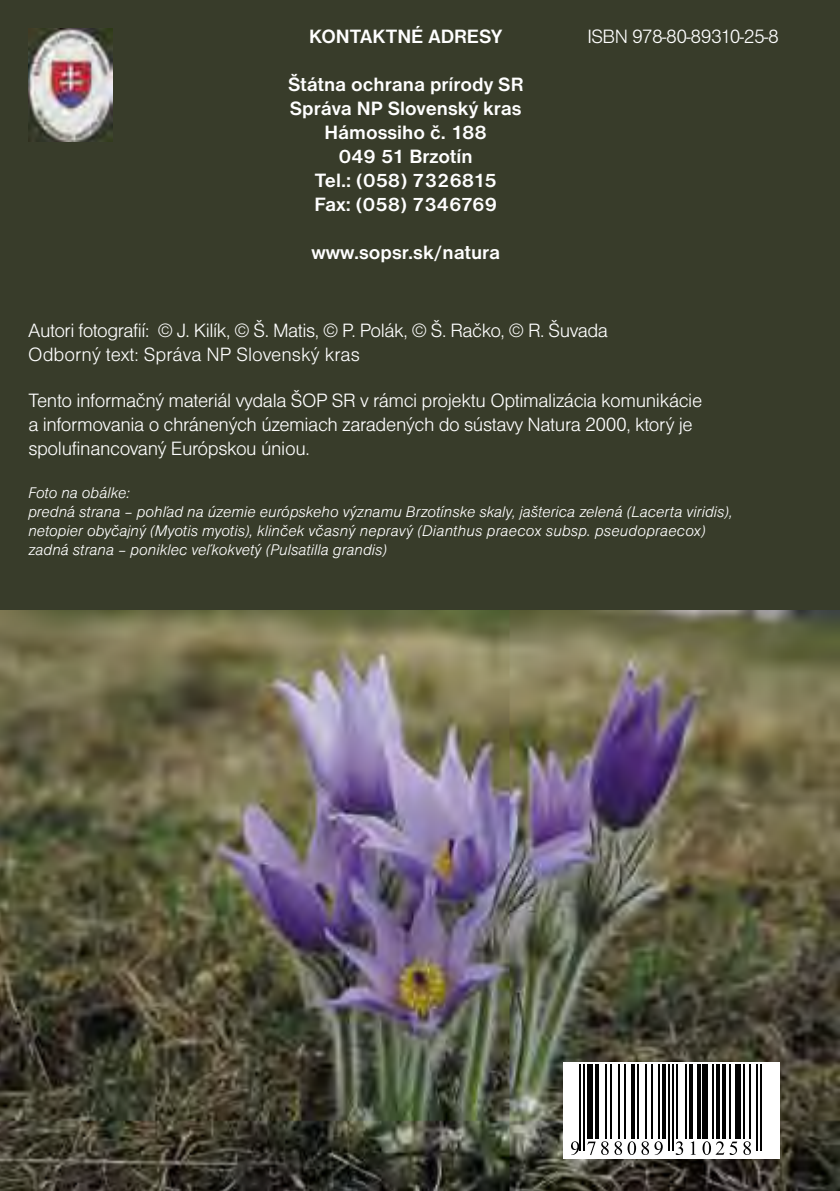
<style>
.page{position:relative;width:840px;height:1191px;background:#fff}
.page>*{position:absolute;margin:0;border:0;box-sizing:border-box;transform-origin:0 0}
.t1{font:20px/24px "Nimbus San DEE Ligh";letter-spacing:-.02em;color:#fff}
.t2{font:700 20px/24px "Nimbus San DEE";color:#fff;text-align:center}
.t3{font:16px/19.2px "Nimbus San DEE Ligh Ital";color:#fff}
</style>
<div class="page">
<div style="left:0;top:0;width:839px;height:1191px;background:#383c2a"></div>
<img style="left:28px;top:28px;width:84px;height:114px">
<img style="left:0;top:611px;width:839px;height:580px">
<svg style="left:562px;top:1062px;width:216px;height:97px;background:#d4d4d4"></svg>
<hr style="left:579px;top:1064px;width:2px;height:86px;background:#000">
<hr style="left:583px;top:1064px;width:1px;height:86px;background:#000">
<div style="left:587px;top:1064px;width:5px;height:75px;background:#000"></div>
<svg style="left:594px;top:1064px;width:4px;height:75px"></svg>
<hr style="left:604px;top:1064px;width:2px;height:75px;background:#000">
<hr style="left:610px;top:1064px;width:1px;height:75px;background:#000">
<hr style="left:618px;top:1064px;width:1px;height:75px;background:#000">
<hr style="left:623px;top:1064px;width:2px;height:75px;background:#000">
<hr style="left:631px;top:1064px;width:3px;height:75px;background:#000">
<hr style="left:637px;top:1064px;width:1px;height:75px;background:#000">
<hr style="left:644px;top:1064px;width:2px;height:75px;background:#000">
<hr style="left:650px;top:1064px;width:2px;height:75px;background:#000">
<hr style="left:658px;top:1064px;width:1px;height:75px;background:#000">
<hr style="left:662px;top:1064px;width:3px;height:75px;background:#000">
<hr style="left:667px;top:1064px;width:2px;height:86px;background:#000">
<hr style="left:671px;top:1064px;width:2px;height:86px;background:#000">
<hr style="left:675px;top:1064px;width:2px;height:75px;background:#000">
<hr style="left:685px;top:1064px;width:1px;height:75px;background:#000">
<hr style="left:689px;top:1064px;width:3px;height:75px;background:#000">
<svg style="left:696px;top:1064px;width:4px;height:75px"></svg>
<div style="left:702px;top:1064px;width:5px;height:75px;background:#000"></div>
<hr style="left:712px;top:1064px;width:1px;height:75px;background:#000">
<svg style="left:715px;top:1064px;width:4px;height:75px"></svg>
<svg style="left:721px;top:1064px;width:4px;height:75px"></svg>
<hr style="left:729px;top:1064px;width:1px;height:75px;background:#000">
<div style="left:735px;top:1064px;width:5px;height:75px;background:#000"></div>
<hr style="left:742px;top:1064px;width:2px;height:75px;background:#000">
<hr style="left:748px;top:1064px;width:2px;height:75px;background:#000">
<hr style="left:756px;top:1064px;width:1px;height:86px;background:#000">
<hr style="left:760px;top:1064px;width:1px;height:86px;background:#000">
<svg style="left:570px;top:1141px;width:9px;height:14px"></svg>
<svg style="left:587px;top:1141px;width:21px;height:14px"></svg>
<svg style="left:614px;top:1141px;width:7px;height:14px"></svg>
<svg style="left:627px;top:1141px;width:8px;height:14px"></svg>
<svg style="left:641px;top:1141px;width:7px;height:14px"></svg>
<svg style="left:654px;top:1141px;width:8px;height:14px"></svg>
<svg style="left:675px;top:1141px;width:7px;height:14px"></svg>
<svg style="left:690px;top:1141px;width:5px;height:13px"></svg>
<svg style="left:702px;top:1141px;width:34px;height:14px"></svg>
<svg style="left:743px;top:1141px;width:7px;height:14px"></svg>
<p class="t2" style="left:309px;top:25px;width:194px">KONTAKTNÉ ADRESY</p>
<p class="t2" style="left:288px;top:73px;width:236px">Štátna ochrana prírody SR<br>Správa NP Slovenský kras<br>Hámossiho č. 188<br>049 51 Brzotín<br>Tel.: (058) 7326815<br>Fax: (058) 7346769</p>
<p class="t2" style="left:311px;top:241px;width:190px">www.sopsr.sk/natura</p>
<p class="t1" style="left:587px;top:25px;width:193px">ISBN 978-80-89310-25-8</p>
<p class="t1" style="left:28px;top:319px;width:581px">Autori fotografií: © J. Kilík, © Š. Matis, © P. Polák, © Š. Račko, © R. Šuvada<br>Odborný text: Správa NP Slovenský kras</p>
<p class="t1" style="left:28px;top:389px;width:675px">Tento informačný materiál vydala ŠOP SR v rámci projektu Optimalizácia komunikácie a informovania o chránených územiach zaradených do sústavy Natura 2000, ktorý je spolufinancovaný Európskou úniou.</p>
<p class="t3" style="left:28px;top:483px;width:705px">Foto na obálke:<br>predná strana – pohľad na územie európskeho významu Brzotínske skaly, jašterica zelená (Lacerta viridis), netopier obyčajný (Myotis myotis), klinček včasný nepravý (Dianthus praecox subsp. pseudopraecox) zadná strana – poniklec veľkokvetý (Pulsatilla grandis)</p>
</div>
